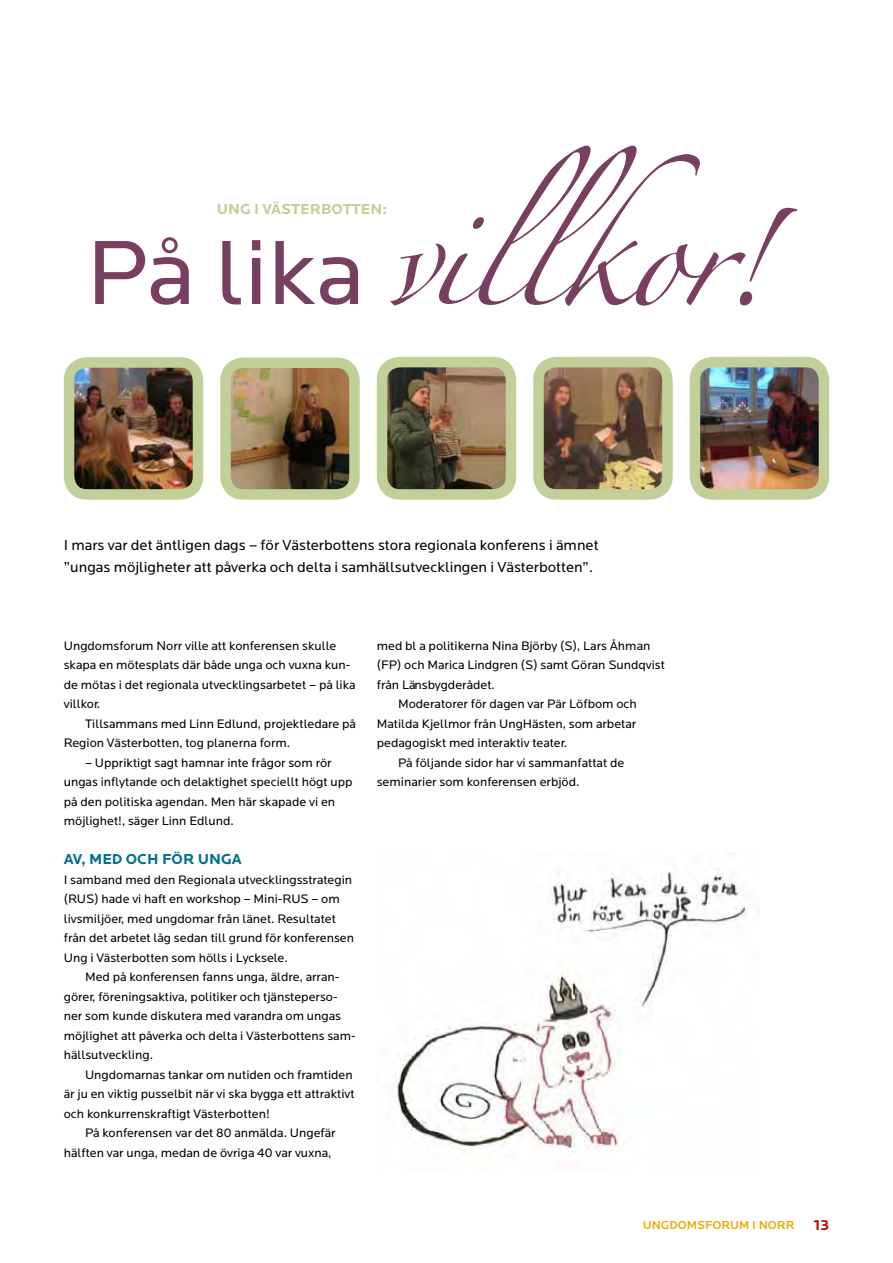
<style>
.page{position:relative;width:893px;height:1263px;background:#fff}
.page>*{position:absolute;margin:0;border:0;box-sizing:border-box;transform-origin:0 0}
.t1{font:94.5px "Zapfino";color:#783f61}
.t2{font:15px/22.5px "Locator";color:#000}
.t3{font:700 15px "Locator";color:#c0d098}
.t4{font:700 15px "Locator";color:#006f94}
.t5{font:700 15px "Locator";color:#b20e10}
.t6{font:12.75px/19.5px "Locator";color:#000}
.t7{font:500 12px "Locator";color:#e9aa00}
.s1{font-family:"Locator"}
</style>
<div class="page">
<img style="left:75px;top:368px;width:117px;height:121px">
<div style="left:64px;top:357px;width:139px;height:143px;border:10px solid #c0d098;border-radius:18px"></div>
<img style="left:544px;top:368px;width:118px;height:121px">
<div style="left:533px;top:357px;width:140px;height:143px;border:10px solid #c0d098;border-radius:18px"></div>
<img style="left:701px;top:368px;width:117px;height:121px">
<div style="left:690px;top:357px;width:139px;height:143px;border:10px solid #c0d098;border-radius:18px"></div>
<img style="left:231px;top:368px;width:118px;height:121px">
<div style="left:220px;top:357px;width:140px;height:143px;border:10px solid #c0d098;border-radius:18px"></div>
<img style="left:388px;top:368px;width:117px;height:121px">
<div style="left:377px;top:357px;width:139px;height:143px;border:10px solid #c0d098;border-radius:18px"></div>
<img style="left:393px;top:869px;width:354px;height:283px">
<h1 class="t1" style="left:86px;top:216px;width:684px"><span class="s1">På lika</span> villkor!</h1>
<p class="t3" style="left:217px;top:201px;width:172px">UNG I VÄSTERBOTTEN:</p>
<p class="t2" style="left:64px;top:534px;width:536px">I mars var det äntligen dags – för Västerbottens stora regionala konferens i ämnet ”ungas möjligheter att påverka och delta i samhällsutvecklingen i Västerbotten”.</p>
<p class="t6" style="left:64px;top:636px;width:293px">Ungdomsforum Norr ville att konferensen skulle skapa en mötesplats där både unga och vuxna kun&shy;de mötas i det regionala utvecklingsarbetet – på lika villkor.</p>
<p class="t6" style="left:64px;top:714px;width:294px;text-indent:21px">Tillsammans med Linn Edlund, projektledare på<br>Region Västerbotten, tog planerna form.</p>
<p class="t6" style="left:64px;top:753px;width:290px;text-indent:21px">– Uppriktigt sagt hamnar inte frågor som rör ungas inflytande och delaktighet speciellt högt upp på den politiska agendan. Men här skapade vi en möjlighet!, säger Linn Edlund.</p>
<p class="t4" style="left:64px;top:851px;width:180px">AV, MED OCH FÖR U NGA</p>
<p class="t6" style="left:64px;top:870px;width:292px">I samband med den Regionala utvecklingsstrategin (RUS) hade vi haft en workshop – Mini-RUS – om livsmiljöer, med ungdomar från länet. Resultatet från det arbetet låg sedan till grund för konferensen Ung i Västerbotten som hölls i Lycksele.</p>
<p class="t6" style="left:64px;top:968px;width:293px;text-indent:21px">Med på konferensen fanns unga, äldre, arran&shy;görer, föreningsaktiva, politiker och tjänsteperso&shy;ner som kunde diskutera med varandra om ungas möjlighet att påverka och delta i Västerbottens sam&shy;hällsutveckling.</p>
<p class="t6" style="left:64px;top:1065px;width:292px;text-indent:21px">Ungdomarnas tankar om nutiden och framtiden är ju en viktig pusselbit när vi ska bygga ett attraktivt och konkurrenskraftigt Västerbotten!</p>
<p class="t6" style="left:64px;top:1124px;width:273px;text-indent:21px">På konferensen var det 80 anmälda. Ungefär hälften var unga, medan de övriga 40 var vuxna,</p>
<p class="t6" style="left:377px;top:636px;width:275px">med bl a politikerna Nina Björby (S), Lars Åhman</p>
<p class="t6" style="left:377px;top:656px;width:290px">(FP) och Marica Lindgren (S) samt Göran Sundqvist</p>
<p class="t6" style="left:377px;top:675px;width:120px">från Länsbygderådet.</p>
<p class="t6" style="left:398px;top:695px;width:240px">Moderatorer för dagen var Pär Löfbom och</p>
<p class="t6" style="left:377px;top:714px;width:261px">Matilda Kjellmor från UngHästen, som arbetar</p>
<p class="t6" style="left:377px;top:734px;width:192px">pedagogiskt med interaktiv teater.</p>
<p class="t6" style="left:398px;top:753px;width:228px">På följande sidor har vi sammanfattat de</p>
<p class="t6" style="left:377px;top:773px;width:204px">seminarier som konferensen erbjöd.</p>
<p class="t7" style="left:643px;top:1219px;width:153px">UNGDOMSFORU M I NORR</p>
<p class="t5" style="left:813px;top:1216px;width:17px">13</p>
</div>
